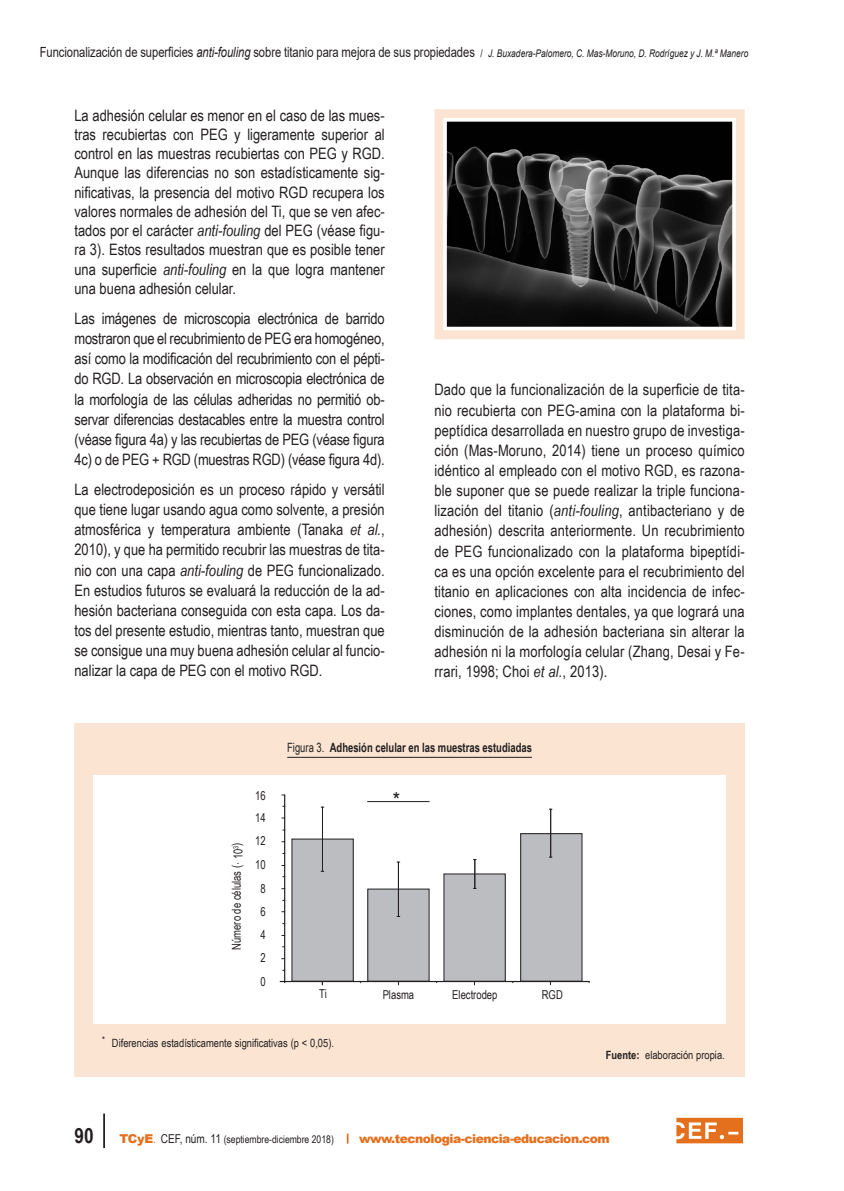
<style>
.page{position:relative;width:844px;height:1191px;background:#fff}
.page>*{position:absolute;margin:0;border:0;box-sizing:border-box;transform-origin:0 0}
.t1{font:20.3px "Arial Narrow";color:#231f20;scale:1.13 1}
.texto_general{font:15.75px/20.1px "Arial Narrow";color:#231f20;text-align:justify}
.t2{font:14px "Arial";letter-spacing:-.005em;color:#231f20;scale:.8 1}
.Tablas_título{font:700 12.78px "Arial Narrow";color:#231f20;scale:.9 1}
.Tablas_y_gráficos{font:12.25px "Arial Narrow";color:#231f20;scale:.94 1}
.t3{font:900 12.25px "Arial";letter-spacing:-.04em;color:#e4701e}
.nota_al_pie{font:11.38px "Arial Narrow";color:#231f20}
.t4{font:10.5px "Arial Narrow";color:#231f20}
.s1{font-style:italic}
.s2{font-size:10.5px}
.s3{font-style:italic;font-size:10.5px}
.s4{font-weight:400}
.s5{font-weight:700}
.s6{font-weight:700;font-size:21px}
.s7{font-family:"Arial";font-weight:900;font-size:12.25px;color:#e4701e}
.s8{font-size:12.25px;color:#e4701e}
.s9{font-size:12.25px}
</style>
<div class="page">
<hr style="left:103px;top:1113px;width:2px;height:35px;background:#231f20">
<svg style="left:676px;top:1117px;width:66px;height:26px;background:#ea9051"></svg>
<div style="left:74px;top:723px;width:670px;height:353px;background:#fbe5d2"></div>
<hr style="left:287px;top:757px;width:245px;height:1px;background:#231f20">
<div style="left:93px;top:776px;width:632px;height:248px;background:#fff"></div>
<hr style="left:367px;top:801px;width:62px;height:1px;background:#231f20">
<div style="left:292px;top:839px;width:61px;height:142px;background:#bcbdc0"></div>
<div style="left:368px;top:889px;width:61px;height:92px;background:#bcbdc0"></div>
<div style="left:367px;top:888px;width:62px;height:93px;border:1px solid #231f20"></div>
<div style="left:444px;top:874px;width:61px;height:107px;background:#bcbdc0"></div>
<div style="left:520px;top:833px;width:62px;height:148px;background:#bcbdc0"></div>
<div style="left:520px;top:833px;width:62px;height:148px;border:1px solid #231f20"></div>
<hr style="left:280px;top:981px;width:309px;height:1px;background:#231f20">
<hr style="left:284px;top:795px;width:1px;height:188px;background:#231f20">
<div style="left:322px;top:807px;width:2px;height:64px;border:1px solid #231f20"></div>
<div style="left:398px;top:861px;width:2px;height:55px;border:1px solid #231f20"></div>
<div style="left:474px;top:859px;width:2px;height:29px;border:1px solid #231f20"></div>
<div style="left:550px;top:809px;width:2px;height:48px;border:1px solid #231f20"></div>
<img style="left:447px;top:122px;width:284px;height:204px">
<div style="left:434px;top:109px;width:310px;height:230px;border:12px solid #fbe5d2"></div>
<div style="left:443px;top:118px;width:292px;height:212px;border:3px solid #fff"></div>
<p class="t2" style="left:40px;top:43px;width:887px">Funcionalización de superficies <span class="s1">anti-fouling</span> sobre titanio para mejora de sus propiedades <span class="s2">/</span> <span class="s3">J. Buxadera-Palomero, C. Mas-Moruno, D. Rodríguez y J. M.ª Manero</span></p>
<p class="texto_general" style="left:74px;top:105px;width:312px;line-height:19.2px">La adhesión celular es menor en el caso de las mues&shy;tras recubiertas con PEG y ligeramente superior al control en las muestras recubiertas con PEG y RGD.<br>Aunque las diferencias no son estadísticamente sig&shy;nificativas, la presencia del motivo RGD recupera los valores normales de adhesión del Ti, que se ven afec&shy;tados por el carácter <span class="s1">anti-fouling</span> del PEG (véase figu&shy;ra 3). Estos resultados muestran que es posible tener una superficie <span class="s1">anti-fouling</span> en la que logra mantener una buena adhesión celular.</p>
<p class="texto_general" style="left:74px;top:308px;width:312px">Las imágenes de microscopia electrónica de barrido mostraron que el recubrimiento de PEG era homogéneo, así como la modificación del recubrimiento con el pépti&shy;do RGD. La observación en microscopia electrónica de la morfología de las células adheridas no permitió ob&shy;servar diferencias destacables entre la muestra control (véase figura 4a) y las recubiertas de PEG (véase figura 4c) o de PEG + RGD (muestras RGD) (véase figura 4d).</p>
<p class="texto_general" style="left:74px;top:479px;width:312px">La electrodeposición es un proceso rápido y versátil que tiene lugar usando agua como solvente, a presión atmosférica y temperatura ambiente (Tanaka <span class="s1">et al.</span>, 2010), y que ha permitido recubrir las muestras de tita&shy;nio con una capa <span class="s1">anti-fouling</span> de PEG funcionalizado.<br>En estudios futuros se evaluará la reducción de la ad&shy;hesión bacteriana conseguida con esta capa. Los da&shy;tos del presente estudio, mientras tanto, muestran que se consigue una muy buena adhesión celular al funcio&shy;nalizar la capa de PEG con el motivo RGD.</p>
<p class="texto_general" style="left:434px;top:379px;width:312px">Dado que la funcionalización de la superficie de tita&shy;nio recubierta con PEG-amina con la plataforma bi&shy;peptídica desarrollada en nuestro grupo de investiga&shy;ción (Mas-Moruno, 2014) tiene un proceso químico idéntico al empleado con el motivo RGD, es razona&shy;ble suponer que se puede realizar la triple funciona&shy;lización del titanio (<span class="s1">anti-fouling</span>, antibacteriano y de adhesión) descrita anteriormente. Un recubrimiento de PEG funcionalizado con la plataforma bipeptídi&shy;ca es una opción excelente para el recubrimiento del titanio en aplicaciones con alta incidencia de infec&shy;ciones, como implantes dentales, ya que logrará una disminución de la adhesión bacteriana sin alterar la adhesión ni la morfología celular (Zhang, Desai y Fe&shy;rrari, 1998; Choi <span class="s1">et al.</span>, 2013).</p>
<p class="Tablas_y_gráficos" style="left:227px;top:949px;width:115px;rotate:-90deg">Número de células (· 10<sup>3</sup>)</p>
<p class="Tablas_y_gráficos" style="left:255px;top:786px;width:13px">16</p>
<p class="Tablas_y_gráficos" style="left:255px;top:809px;width:13px">14</p>
<p class="Tablas_y_gráficos" style="left:255px;top:832px;width:13px">12</p>
<p class="Tablas_y_gráficos" style="left:255px;top:855px;width:13px">10</p>
<p class="Tablas_y_gráficos" style="left:260px;top:880px;width:7px">8</p>
<p class="Tablas_y_gráficos" style="left:260px;top:902px;width:7px">6</p>
<p class="Tablas_y_gráficos" style="left:260px;top:925px;width:7px">4</p>
<p class="Tablas_y_gráficos" style="left:260px;top:948px;width:7px">2</p>
<p class="Tablas_y_gráficos" style="left:260px;top:972px;width:7px">0</p>
<p class="Tablas_título" style="left:287px;top:738px;width:273px"><span class="s4">Figura 3.</span> Adhesión celular en las muestras estudiadas</p>
<p class="t1" style="left:393px;top:784px;width:8px">*</p>
<p class="Tablas_y_gráficos" style="left:319px;top:985px;width:10px">Ti</p>
<p class="Tablas_y_gráficos" style="left:382px;top:985px;width:35px">Plasma</p>
<p class="Tablas_y_gráficos" style="left:452px;top:985px;width:50px">Electrodep</p>
<p class="Tablas_y_gráficos" style="left:541px;top:985px;width:24px">RGD</p>
<p class="nota_al_pie" style="left:102px;top:1034px;width:233px"><sup>*</sup> Diferencias estadísticamente significativas (p &lt; 0,05).</p>
<p class="nota_al_pie" style="left:605px;top:1046px;width:120px"><span class="s5">Fuente:</span> elaboración propia.</p>
<p class="t4" style="left:74px;top:1131px;width:261px"><span class="s6">90</span> <span class="s7">TCyE</span><span class="s8">.</span> <span class="s9">CEF, núm. 11</span> (septiembre-diciembre 2018)</p>
<p class="t3" style="left:359px;top:1129px;width:252px">www.tecnologia-ciencia-educacion.com</p>
</div>
